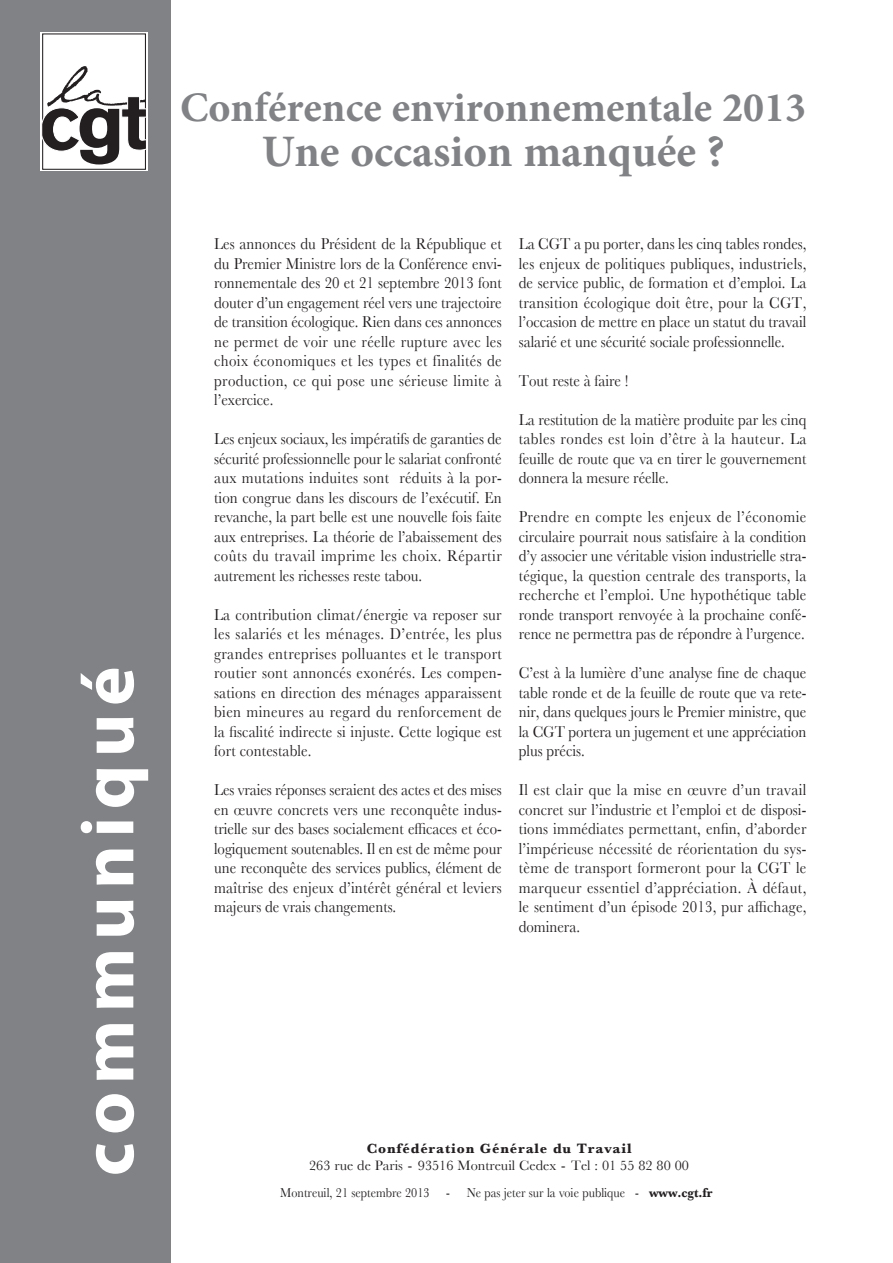
<style>
.page{position:relative;width:893px;height:1263px;background:#fff}
.page>*{position:absolute;margin:0;border:0;box-sizing:border-box;transform-origin:0 0}
.t1{font:700 75px "Myriad Pro";letter-spacing:.1em;color:#fff}
.t2{font:700 45px "Minion Pro";color:#808285}
.t3{font:700 42px "Minion Pro";color:#808285}
.t4{font:16.5px/19.5px "Baskerville";color:#231f20;text-align:justify;scale:.9 1}
.t5{font:14.25px "Baskerville";color:#231f20}
.t6{font:700 14.25px "Baskerville";letter-spacing:.06em;color:#231f20}
.t7{font:13.5px "Baskerville";color:#231f20;scale:.9 1}
.s1{font-weight:700}
</style>
<div class="page">
<div style="left:0;top:0;width:170px;height:1263px;background:#808285"></div>
<div style="left:40px;top:32px;width:108px;height:139px;background:#fff"></div>
<svg style="left:41px;top:33px;width:105px;height:137px"></svg>
<h1 class="t1" style="left:59px;top:1176px;width:511px;rotate:-90deg">communiqué</h1>
<h3 class="t3" style="left:180px;top:78px;width:628px">Conférence environnementale 2013</h3>
<h2 class="t2" style="left:262px;top:120px;width:465px">Une occasion manquée ?</h2>
<p class="t4" style="left:214px;top:234px;width:321px">Les annonces du Président de la République et du Premier Ministre lors de la Conférence envi&shy;ronnementale des 20 et 21 septembre 2013 font douter d’un engagement réel vers une trajectoire de transition écologique. Rien dans ces annonces ne permet de voir une réelle rupture avec les choix économiques et les types et finalités de production, ce qui pose une sérieuse limite à l’exercice.</p>
<p class="t4" style="left:214px;top:429px;width:321px">Les enjeux sociaux, les impératifs de garanties de sécurité professionnelle pour le salariat confronté aux mutations induites sont réduits à la por&shy;tion congrue dans les discours de l’exécutif. En revanche, la part belle est une nouvelle fois faite aux entreprises. La théorie de l’abaissement des coûts du travail imprime les choix. Répartir autrement les richesses reste tabou.</p>
<p class="t4" style="left:214px;top:604px;width:321px">La contribution climat/énergie va reposer sur les salariés et les ménages. D’entrée, les plus grandes entreprises polluantes et le transport routier sont annoncés exonérés. Les compen&shy;sations en direction des ménages apparaissent bien mineures au regard du renforcement de la fiscalité indirecte si injuste. Cette logique est fort contestable.</p>
<p class="t4" style="left:214px;top:780px;width:321px">Les vraies réponses seraient des actes et des mises en œuvre concrets vers une reconquête indus&shy;trielle sur des bases socialement efficaces et éco&shy;logiquement soutenables. Il en est de même pour une reconquête des services publics, élément de maîtrise des enjeux d’intérêt général et leviers majeurs de vrais changements.</p>
<p class="t4" style="left:519px;top:234px;width:321px">La CGT a pu porter, dans les cinq tables rondes, les enjeux de politiques publiques, industriels, de service public, de formation et d’emploi. La transition écologique doit être, pour la CGT, l’occasion de mettre en place un statut du travail salarié et une sécurité sociale professionnelle.</p>
<p class="t4" style="left:519px;top:370px;width:123px">Tout reste à faire !</p>
<p class="t4" style="left:519px;top:409px;width:321px">La restitution de la matière produite par les cinq tables rondes est loin d’être à la hauteur. La feuille de route que va en tirer le gouvernement donnera la mesure réelle.</p>
<p class="t4" style="left:519px;top:507px;width:321px">Prendre en compte les enjeux de l’économie circulaire pourrait nous satisfaire à la condition d’y associer une véritable vision industrielle stra&shy;tégique, la question centrale des transports, la recherche et l’emploi. Une hypothétique table ronde transport renvoyée à la prochaine confé&shy;rence ne permettra pas de répondre à l’urgence.</p>
<p class="t4" style="left:519px;top:663px;width:321px">C’est à la lumière d’une analyse fine de chaque table ronde et de la feuille de route que va rete&shy;nir, dans quelques jours le Premier ministre, que la CGT portera un jugement et une appréciation plus précis.</p>
<p class="t4" style="left:519px;top:780px;width:321px">Il est clair que la mise en œuvre d’un travail concret sur l’industrie et l’emploi et de disposi&shy;tions immédiates permettant, enfin, d’aborder l’impérieuse nécessité de réorientation du sys&shy;tème de transport formeront pour la CGT le marqueur essentiel d’appréciation. à défaut, le sentiment d’un épisode 2013, pur affichage, dominera.</p>
<p class="t6" style="left:367px;top:1140px;width:266px">confédération générale du travail</p>
<p class="t5" style="left:309px;top:1157px;width:381px">263 rue de Paris - 93516 Montreuil Cedex - Tel : 01 55 82 80 00</p>
<p class="t7" style="left:280px;top:1184px;width:482px">Montreuil, 21 septembre 2013 - Ne pas jeter sur la voie publique - <span class="s1">www.cgt.fr</span></p>
</div>
